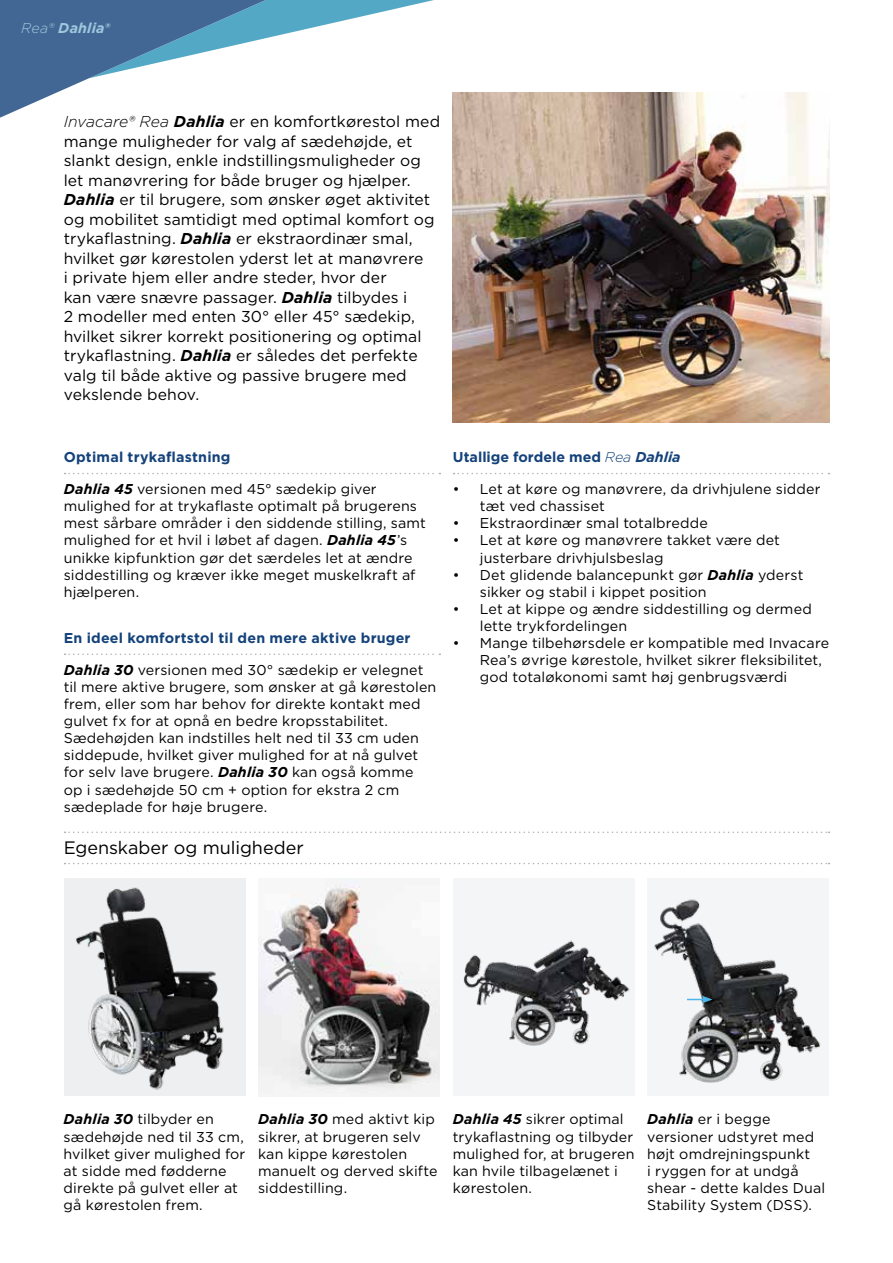
<style>
.page{position:relative;width:893px;height:1263px;background:#fff}
.page>*{position:absolute;margin:0;border:0;box-sizing:border-box;transform-origin:0 0}
.t1{font:18px "Gotham";color:#000}
.t2{font:15.75px/19.5px "Gotham";letter-spacing:.005em;color:#000}
.t3{font:14.25px/17.1px "Gotham";letter-spacing:.01em;color:#000}
.t4{font:700 14.25px "Gotham";letter-spacing:.015em;color:#14427a}
.t5{font:italic 700 14.25px "Gotham";letter-spacing:.015em;color:#a0c7dd}
.s1{font-weight:300}
.s2{font-weight:300;font-style:italic}
.s3{font-weight:700;font-style:italic}
.s4{font-style:italic}
</style>
<div class="page">
<svg style="left:65px;top:831px;width:764px;height:2px"></svg>
<svg style="left:65px;top:863px;width:764px;height:1px"></svg>
<svg style="left:0;top:0;width:490px;height:123px"></svg>
<img style="left:453px;top:93px;width:376px;height:330px">
<img style="left:64px;top:878px;width:181px;height:218px">
<img style="left:258px;top:878px;width:182px;height:218px">
<div style="left:453px;top:878px;width:181px;height:218px;background:#f4f5f7"></div>
<img style="left:463px;top:940px;width:167px;height:106px">
<img style="left:647px;top:878px;width:182px;height:218px">
<svg style="left:65px;top:473px;width:375px;height:1px"></svg>
<svg style="left:65px;top:653px;width:375px;height:2px"></svg>
<svg style="left:454px;top:473px;width:375px;height:1px"></svg>
<svg style="left:687px;top:996px;width:25px;height:7px"></svg>
<p class="t5" style="left:21px;top:19px;width:90px"><span class="s1">Rea®</span> Dahlia®</p>
<p class="t2" style="left:64px;top:112px;width:378px"><span class="s2">Invacare® Rea</span> <span class="s3">Dahlia</span> er en komfortkørestol med mange muligheder for valg af sædehøjde, et slankt design, enkle indstillingsmuligheder og let manøvrering for både bruger og hjælper.<br><span class="s3">Dahlia</span> er til brugere, som ønsker øget aktivitet og mobilitet samtidigt med optimal komfort og trykaflastning. <span class="s3">Dahlia</span> er ekstraordinær smal, hvilket gør kørestolen yderst let at manøvrere<br>i private hjem eller andre steder, hvor der<br>kan være snævre passager. <span class="s3">Dahlia</span> tilbydes i<br>2 modeller med enten 30° eller 45° sædekip, hvilket sikrer korrekt positionering og optimal trykaflastning. <span class="s3">Dahlia</span> er således det perfekte valg til både aktive og passive brugere med vekslende behov.</p>
<p class="t4" style="left:64px;top:448px;width:168px">Optimal trykaflastning</p>
<p class="t3" style="left:64px;top:480px;width:364px"><span class="s3">Dahlia 45</span> versionen med 45° sædekip giver mulighed for at trykaflaste optimalt på brugerens mest sårbare områder i den siddende stilling, samt mulighed for et hvil i løbet af dagen. <span class="s3">Dahlia 45</span>’s unikke kipfunktion gør det særdeles let at ændre siddestilling og kræver ikke meget muskelkraft af hjælperen.</p>
<p class="t4" style="left:64px;top:628px;width:348px">En ideel komfortstol til den mere aktive bruger</p>
<p class="t3" style="left:64px;top:661px;width:374px"><span class="s3">Dahlia 30</span> versionen med 30° sædekip er velegnet til mere aktive brugere, som ønsker at gå kørestolen frem, eller som har behov for direkte kontakt med gulvet fx for at opnå en bedre kropsstabilitet.<br>Sædehøjden kan indstilles helt ned til 33 cm uden siddepude, hvilket giver mulighed for at nå gulvet for selv lave brugere. <span class="s3">Dahlia 30</span> kan også komme<br>op i sædehøjde 50 cm + option for ekstra 2 cm sædeplade for høje brugere.</p>
<p class="t1" style="left:64px;top:836px;width:241px">Egenskaber og muligheder</p>
<p class="t4" style="left:453px;top:448px;width:229px">Utallige fordele med <span class="s2">Rea</span> <span class="s4">Dahlia</span></p>
<p class="t3" style="left:480px;top:480px;width:342px;text-indent:-27px">• Let at køre og manøvrere, da drivhjulene sidder tæt ved chassiset</p>
<p class="t3" style="left:453px;top:514px;width:256px">• Ekstraordinær smal totalbredde</p>
<p class="t3" style="left:480px;top:532px;width:302px;text-indent:-27px">• Let at køre og manøvrere takket være det justerbare drivhjulsbeslag</p>
<p class="t3" style="left:480px;top:566px;width:325px;text-indent:-27px">• Det glidende balancepunkt gør <span class="s3">Dahlia</span> yderst sikker og stabil i kippet position</p>
<p class="t3" style="left:480px;top:600px;width:333px;text-indent:-27px">• Let at kippe og ændre siddestilling og dermed lette trykfordelingen</p>
<p class="t3" style="left:480px;top:634px;width:351px;text-indent:-27px">• Mange tilbehørsdele er kompatible med Invacare<br>Rea’s øvrige kørestole, hvilket sikrer fleksibilitet, god totaløkonomi samt høj genbrugsværdi</p>
<p class="t3" style="left:64px;top:1110px;width:183px"><span class="s3">Dahlia 30</span> tilbyder en sædehøjde ned til 33 cm, hvilket giver mulighed for at sidde med fødderne direkte på gulvet eller at gå kørestolen frem.</p>
<p class="t3" style="left:258px;top:1110px;width:181px"><span class="s3">Dahlia 30</span> med aktivt kip sikrer, at brugeren selv kan kippe kørestolen manuelt og derved skifte siddestilling.</p>
<p class="t3" style="left:453px;top:1110px;width:183px"><span class="s3">Dahlia 45</span> sikrer optimal trykaflastning og tilbyder mulighed for, at brugeren kan hvile tilbagelænet i kørestolen.</p>
<p class="t3" style="left:647px;top:1110px;width:179px"><span class="s3">Dahlia</span> er i begge versioner udstyret med højt omdrejningspunkt<br>i ryggen for at undgå shear - dette kaldes Dual<br>Stability System (DSS).</p>
</div>
